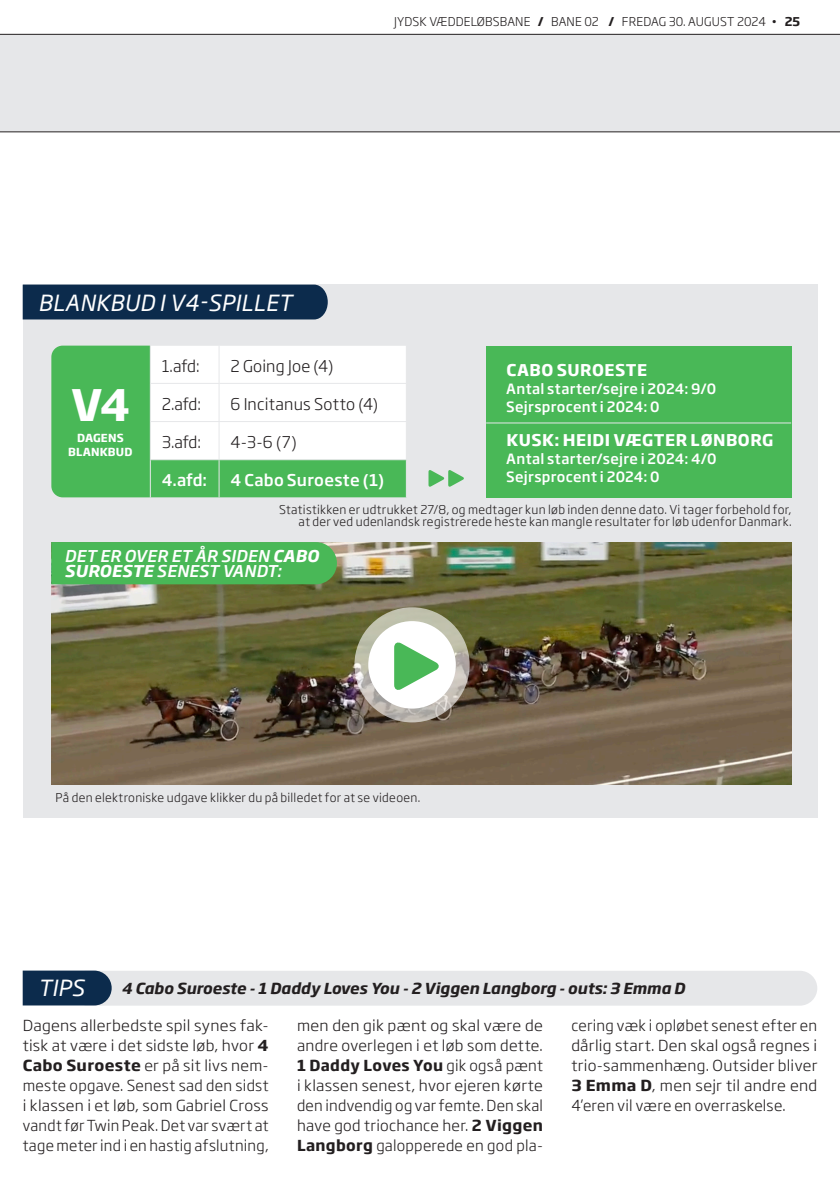
<style>
.page{position:relative;width:840px;height:1191px;background:#fff}
.page>*{position:absolute;margin:0;border:0;box-sizing:border-box;transform-origin:0 0}
.t1{font:700 43px "Soho Gothic Pro";color:#fff}
.t2{font:italic 22px "Soho Gothic Pro";letter-spacing:.015em;color:#fff}
.Brød{font:300 16px "Soho Gothic Pro";letter-spacing:.01em;color:#231f20}
.t3{font:italic 500 16px/15.4px "Soho Gothic Pro";letter-spacing:.015em;color:#fff}
.Brød-2{font:700 16px "Soho Gothic Pro";letter-spacing:.03em;color:#fff}
.Brød-3{font:500 16px "Soho Gothic Pro";letter-spacing:.015em;color:#fff}
.Tips_brødtekst{font:300 15px/20px "Soho Gothic Pro";letter-spacing:.015em;color:#231f20;text-align:justify;scale:1.05 1}
.Tips_brødtekst-2{font:300 15px/20px "Soho Gothic Pro";letter-spacing:.015em;color:#231f20;text-align:justify}
.Tips_overskrift{font:italic 700 15px "Soho Gothic Pro";color:#231f20}
.Brød-4{font:500 14px "Soho Gothic Pro";letter-spacing:.02em;color:#fff}
.Brød-5{font:300 12px/12px "Soho Gothic Pro";letter-spacing:.025em;color:#231f20;text-align:right}
.t4{font:700 11px "Soho Gothic Pro";letter-spacing:.015em;color:#fff}
.s1{font-weight:700}
</style>
<div class="page">
<div style="left:0;top:35px;width:839px;height:96px;background:#e6e7e9"></div>
<hr style="left:0;top:34px;width:839px;height:1px;background:#231f20">
<hr style="left:0;top:131px;width:839px;height:1px;background:#231f20">
<svg style="left:23px;top:970px;width:793px;height:35px;background:#cfd3d9"></svg>
<div style="left:23px;top:284px;width:793px;height:533px;background:#e6e7e9"></div>
<img style="left:51px;top:542px;width:739px;height:242px">
<svg style="left:354px;top:607px;width:115px;height:115px;background:#bfbdb0"></svg>
<div style="left:368px;top:621px;width:87px;height:87px;background:#fff;border-radius:50%"></div>
<svg style="left:394px;top:642px;width:45px;height:48px"></svg>
<div style="left:23px;top:284px;width:304px;height:35px;background:#0c2b4c"></div>
<div style="left:485px;top:346px;width:305px;height:152px;background:#49b857"></div>
<svg style="left:428px;top:470px;width:36px;height:17px"></svg>
<svg style="left:51px;top:345px;width:354px;height:153px;background:#abdeb1"></svg>
<hr style="left:150px;top:459px;width:69px;height:1px;background:#e6e7e9">
<hr style="left:219px;top:459px;width:187px;height:1px;background:#e6e7e9">
<hr style="left:150px;top:345px;width:69px;height:1px;background:#e6e7e9">
<hr style="left:219px;top:345px;width:187px;height:1px;background:#e6e7e9">
<hr style="left:150px;top:383px;width:69px;height:1px;background:#e6e7e9">
<hr style="left:219px;top:383px;width:187px;height:1px;background:#e6e7e9">
<hr style="left:150px;top:421px;width:69px;height:1px;background:#e6e7e9">
<hr style="left:219px;top:421px;width:187px;height:1px;background:#e6e7e9">
<hr style="left:150px;top:497px;width:69px;height:1px;background:#e6e7e9">
<hr style="left:219px;top:497px;width:187px;height:1px;background:#e6e7e9">
<hr style="left:218px;top:346px;width:1px;height:37px;background:#e6e7e9">
<hr style="left:218px;top:384px;width:1px;height:37px;background:#e6e7e9">
<hr style="left:218px;top:422px;width:1px;height:37px;background:#e6e7e9">
<hr style="left:218px;top:460px;width:1px;height:37px;background:#e6e7e9">
<hr style="left:150px;top:346px;width:1px;height:37px;background:#e6e7e9">
<hr style="left:150px;top:384px;width:1px;height:37px;background:#e6e7e9">
<hr style="left:150px;top:422px;width:1px;height:37px;background:#e6e7e9">
<hr style="left:150px;top:460px;width:1px;height:37px;background:#e6e7e9">
<hr style="left:486px;top:422px;width:304px;height:1px;background:#e6e7e9">
<div style="left:51px;top:542px;width:286px;height:42px;background:#49b857"></div>
<p class="Brød-5" style="left:394px;top:15px;width:407px">JYDSK VÆDDELØBSBANE <span class="s1">/</span> BANE 02 <span class="s1">/</span> FREDAG 30. AUGUST 2024 • <span class="s1">25</span></p>
<p class="t2" style="left:38px;top:286px;width:255px">BLANKBUD I V4-SPILLET</p>
<p class="t1" style="left:71px;top:371px;width:61px">V4</p>
<p class="t4" style="left:77px;top:429px;width:48px">DAGENS</p>
<p class="t4" style="left:68px;top:443px;width:66px">BLANKBUD</p>
<p class="Brød" style="left:162px;top:353px;width:39px">1.afd:</p>
<p class="Brød" style="left:230px;top:353px;width:104px">2 Going Joe (4)</p>
<p class="Brød" style="left:162px;top:391px;width:41px">2.afd:</p>
<p class="Brød" style="left:230px;top:391px;width:149px">6 Incitanus Sotto (4)</p>
<p class="Brød" style="left:162px;top:430px;width:41px">3.afd:</p>
<p class="Brød" style="left:230px;top:430px;width:68px">4-3-6 (7)</p>
<p class="Brød-3" style="left:162px;top:468px;width:47px">4.afd:</p>
<p class="Brød-3" style="left:230px;top:468px;width:155px">4 Cabo Suroeste (1)</p>
<p class="Brød-2" style="left:506px;top:357px;width:142px">CABO SUROESTE</p>
<p class="Brød-4" style="left:506px;top:377px;width:211px">Antal starter/sejre i 2024: 9/0</p>
<p class="Brød-4" style="left:506px;top:395px;width:155px">Sejrsprocent i 2024: 0</p>
<p class="Brød-2" style="left:506px;top:427px;width:268px">KUSK: HEIDI VÆGTER LØNBORG</p>
<p class="Brød-4" style="left:506px;top:447px;width:212px">Antal starter/sejre i 2024: 4/0</p>
<p class="Brød-4" style="left:506px;top:465px;width:155px">Sejrsprocent i 2024: 0</p>
<p class="Brød-5" style="left:279px;top:502px;width:513px">Statistikken er udtrukket 27/8, og medtager kun løb inden denne dato. Vi tager forbehold for, at der ved udenlandsk registrerede heste kan mangle resultater for løb udenfor Danmark.</p>
<p class="t3" style="left:65px;top:547px;width:255px">DET ER OVER ET ÅR SIDEN <span class="s1">CABO<br>SUROESTE</span> SENEST VANDT:</p>
<p class="Brød-5" style="left:56px;top:791px;width:366px">På den elektroniske udgave klikker du på billedet for at se videoen.</p>
<p class="t2" style="left:38px;top:970px;width:48px">TIPS</p>
<p class="Tips_overskrift" style="left:121px;top:976px;width:564px">4 Cabo Suroeste - 1 Daddy Loves You - 2 Viggen Langborg - outs: 3 Emma D</p>
<p class="Tips_brødtekst" style="left:23px;top:1014px;width:235px">Dagens allerbedste spil synes fak&shy;tisk at være i det sidste løb, hvor <span class="s1">4<br>Cabo Suroeste</span> er på sit livs nem&shy;meste opgave. Senest sad den sidst i klassen i et løb, som Gabriel Cross vandt før Twin Peak. Det var svært at tage meter ind i en hastig afslutning,</p>
<p class="Tips_brødtekst" style="left:297px;top:1014px;width:235px">men den gik pænt og skal være de andre overlegen i et løb som dette.<br><span class="s1">1 Daddy Loves You</span> gik også pænt i klassen senest, hvor ejeren kørte den indvendig og var femte. Den skal have god triochance her. <span class="s1">2 Viggen Langborg</span> galopperede en god pla-</p>
<p class="Tips_brødtekst-2" style="left:571px;top:1014px;width:247px">cering væk i opløbet senest efter en dårlig start. Den skal også regnes i trio-sammenhæng. Outsider bliver <span class="s1">3 Emma D</span>, men sejr til andre end 4’eren vil være en overraskelse.</p>
</div>
